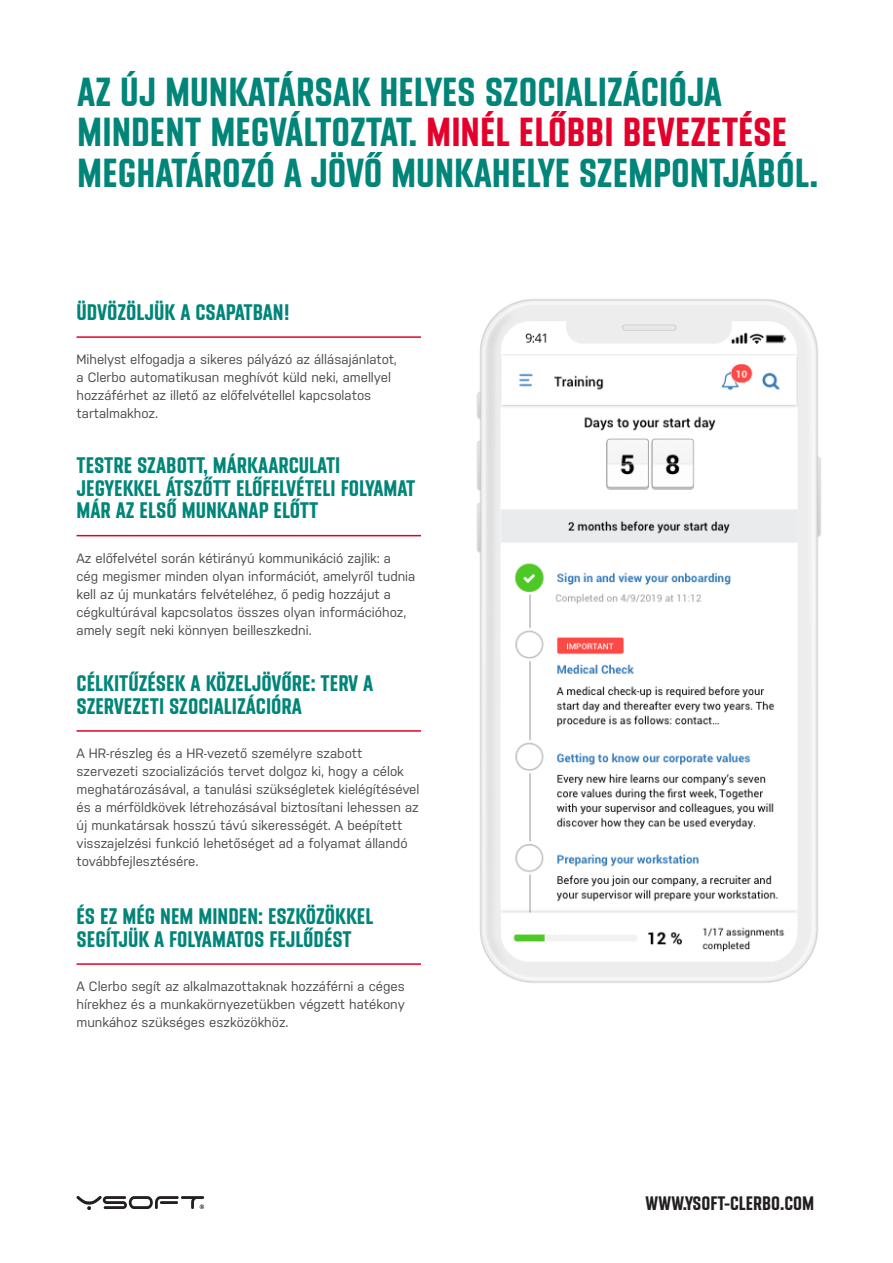
<style>
.page{position:relative;width:893px;height:1263px;background:#fff}
.page>*{position:absolute;margin:0;border:0;box-sizing:border-box;transform-origin:0 0}
.t1{font:700 40.5px/40.5px "Y Soft";color:#008578}
.text{font:700 22.5px/22.5px "Y Soft";color:#008578}
.t2{font:700 19.5px "Y Soft";color:#231f20}
.text-2{font:13.5px/18px "Nudista";color:#4b4c4d}
.s1{color:#e4002b}
</style>
<div class="page">
<svg style="left:77px;top:1196px;width:127px;height:14px"></svg>
<hr style="left:77px;top:336px;width:344px;height:2px;background:#e4002b">
<hr style="left:77px;top:535px;width:344px;height:1px;background:#e4002b">
<hr style="left:77px;top:730px;width:344px;height:2px;background:#e4002b">
<hr style="left:77px;top:963px;width:344px;height:2px;background:#e4002b">
<img style="left:476px;top:299px;width:345px;height:684px">
<h2 class="t1" style="left:77px;top:71px;width:742px">AZ ÚJ MUNKATÁRSAK HELYES SZOCIALIZÁCIÓJA<br>MINDENT MEGVÁLTOZTAT. <span class="s1">MINÉL ELŐBBI BEVEZETÉSE<br></span>MEGHATÁROZÓ A JÖVŐ MUNKAHELYE SZEMPONTJÁBÓL.</h2>
<p class="text" style="left:77px;top:301px;width:215px">ÜDVÖZÖLJÜK A CSAPATBAN!</p>
<p class="text-2" style="left:77px;top:350px;width:322px">Mihelyst elfogadja a sikeres pályázó az állásajánlatot, a Clerbo automatikusan meghívót küld neki, amellyel hozzáférhet az illető az előfelvétellel kapcsolatos tartalmakhoz.</p>
<p class="text" style="left:77px;top:454px;width:340px">TESTRE SZABOTT, MÁRKAARCULATI<br>JEGYEKKEL ÁTSZŐTT ELŐFELVÉTELI FOLYAMAT<br>MÁR AZ ELSŐ MUNKANAP ELŐTT</p>
<p class="text-2" style="left:77px;top:549px;width:340px">Az előfelvétel során kétirányú kommunikáció zajlik: a cég megismer minden olyan információt, amelyről tudnia kell az új munkatárs felvételéhez, ő pedig hozzájut a cégkultúrával kapcsolatos összes olyan információhoz, amely segít neki könnyen beilleszkedni.</p>
<p class="text" style="left:77px;top:672px;width:298px">CÉLKITŰZÉSEK A KÖZELJÖVŐRE: TERV A<br>SZERVEZETI SZOCIALIZÁCIÓRA</p>
<p class="text-2" style="left:77px;top:744px;width:344px">A HR-részleg és a HR-vezető személyre szabott szervezeti szocializációs tervet dolgoz ki, hogy a célok meghatározásával, a tanulási szükségletek kielégítésével és a mérföldkövek létrehozásával biztosítani lehessen az új munkatársak hosszú távú sikerességét. A beépített visszajelzési funkció lehetőséget ad a folyamat állandó továbbfejlesztésére.</p>
<p class="text" style="left:77px;top:905px;width:298px">ÉS EZ MÉG NEM MINDEN: ESZKÖZÖKKEL<br>SEGÍTJÜK A FOLYAMATOS FEJLŐDÉST</p>
<p class="text-2" style="left:77px;top:977px;width:330px;text-align:justify">A Clerbo segít az alkalmazottaknak hozzáférni a céges hírekhez és a munkakörnyezetükben végzett hatékony munkához szükséges eszközökhöz.</p>
<p class="t2" style="left:646px;top:1192px;width:170px">WWW.YSOFT-CLERBO.COM</p>
</div>
